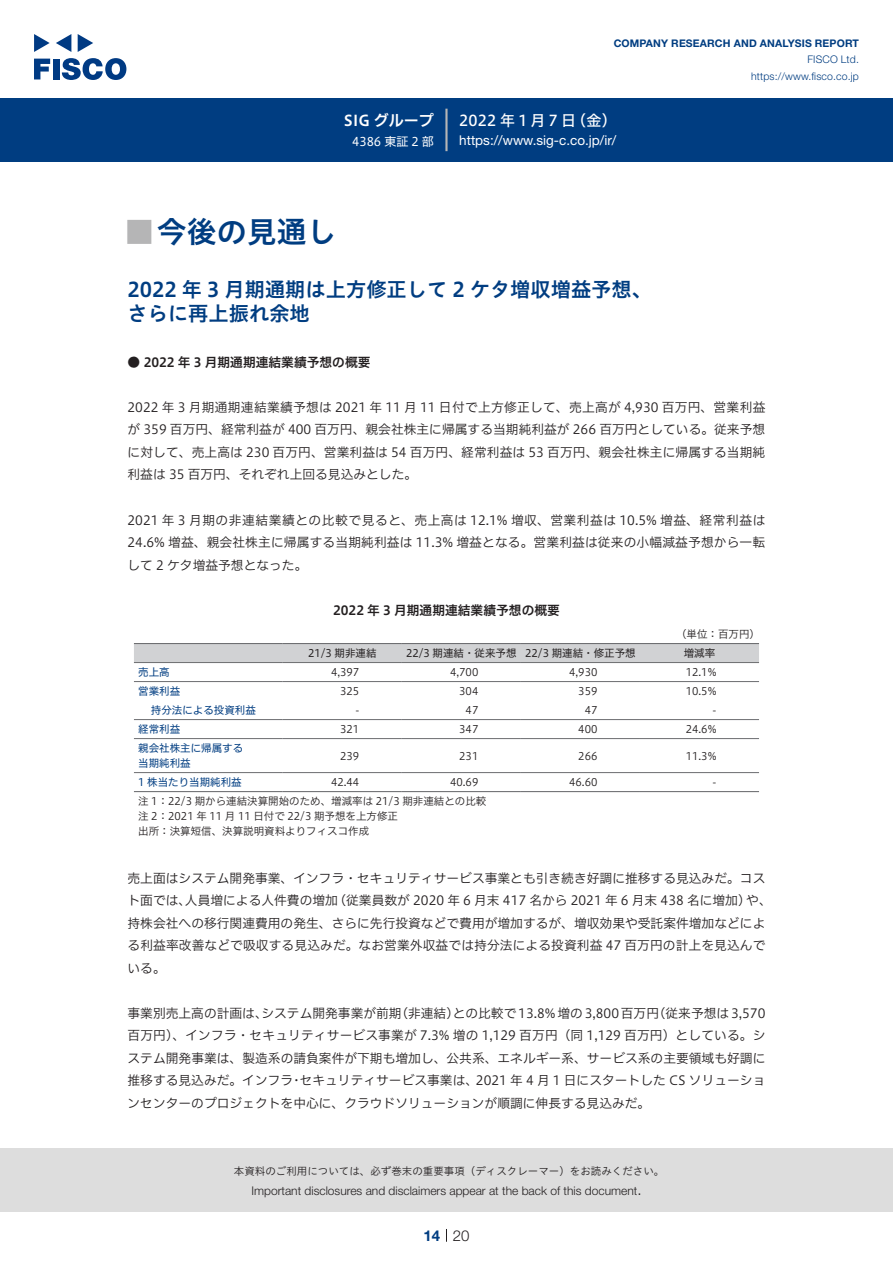
<style>
.page{position:relative;width:893px;height:1263px;background:#fff}
.page>*{position:absolute;margin:0;border:0;box-sizing:border-box;transform-origin:0 0}
.t1{font:30px "Hiragino UD Sans Std N W6";color:#003d81}
.t2{font:24px "Hiragino UD Sans Std W6";color:#b5b5b6}
.t3{font:20.25px/24px "Hiragino UD Sans Std W6";color:#003d81}
.t4{font:15px "Hiragino UD Sans F Std N W5";letter-spacing:.195em;color:#fff}
.t5{font:15px "Hiragino UD Sans F Std N W6";color:#fff}
.t6{font:300 15px "Helvetica Neue LT Std";color:#231f20}
.t7{font:700 15px "Helvetica Neue LT Std";color:#003d81}
.t8{font:13.5px "Helvetica Neue LT Std";color:#fff}
.t9{font:12.75px/22.5px "Hiragino UD Sans F Std N W3";color:#231f20}
.t10{font:12.75px "Hiragino UD Sans F Std N W6";color:#231f20}
.t11{font:300 12px "Helvetica Neue LT Std";color:#231f20}
.t12{font:12px "Hiragino UD Sans F Std N W4";color:#fff}
.t13{font:10.5px/15px "Hiragino UD Sans F Std N W3";color:#231f20}
.t14{font:10.5px/19px "Hiragino UD Sans F Std N W4";color:#003d81}
.t15{font:10.5px "Hiragino UD Sans Std W3";color:#231f20}
.t16{font:10.5px "Hiragino UD Sans F Std N W4";color:#231f20}
.t17{font:700 10.5px "Helvetica Neue LT Std";letter-spacing:.015em;color:#003d81}
.t18{font:300 10.5px/16.5px "Helvetica Neue LT Std";letter-spacing:.015em;color:#003d81;text-align:right}
</style>
<div class="page">
<div style="left:0;top:1148px;width:893px;height:64px;background:#ddd"></div>
<svg style="left:34px;top:59px;width:16px;height:20px"></svg>
<div style="left:53px;top:59px;width:6px;height:20px;background:#003a83"></div>
<svg style="left:62px;top:58px;width:64px;height:22px"></svg>
<svg style="left:34px;top:34px;width:16px;height:18px"></svg>
<svg style="left:78px;top:34px;width:15px;height:18px"></svg>
<svg style="left:56px;top:34px;width:15px;height:18px"></svg>
<div style="left:0;top:98px;width:893px;height:64px;background:#003d81"></div>
<hr style="left:445px;top:109px;width:3px;height:42px;background:#b5b5b6">
<svg style="left:446px;top:1229px;width:1px;height:13px"></svg>
<div style="left:134px;top:644px;width:625px;height:18px;background:#d1d2d4"></div>
<hr style="left:134px;top:662px;width:149px;height:1px;background:#6c6d70">
<hr style="left:283px;top:662px;width:119px;height:1px;background:#6c6d70">
<hr style="left:402px;top:662px;width:119px;height:1px;background:#6c6d70">
<hr style="left:521px;top:662px;width:119px;height:1px;background:#6c6d70">
<hr style="left:640px;top:662px;width:119px;height:1px;background:#6c6d70">
<hr style="left:134px;top:681px;width:149px;height:1px;background:#6c6d70">
<hr style="left:283px;top:681px;width:119px;height:1px;background:#6c6d70">
<hr style="left:402px;top:681px;width:119px;height:1px;background:#6c6d70">
<hr style="left:521px;top:681px;width:119px;height:1px;background:#6c6d70">
<hr style="left:640px;top:681px;width:119px;height:1px;background:#6c6d70">
<hr style="left:134px;top:719px;width:149px;height:1px;background:#6c6d70">
<hr style="left:283px;top:719px;width:119px;height:1px;background:#6c6d70">
<hr style="left:402px;top:719px;width:119px;height:1px;background:#6c6d70">
<hr style="left:521px;top:719px;width:119px;height:1px;background:#6c6d70">
<hr style="left:640px;top:719px;width:119px;height:1px;background:#6c6d70">
<hr style="left:134px;top:738px;width:149px;height:1px;background:#6c6d70">
<hr style="left:283px;top:738px;width:119px;height:1px;background:#6c6d70">
<hr style="left:402px;top:738px;width:119px;height:1px;background:#6c6d70">
<hr style="left:521px;top:738px;width:119px;height:1px;background:#6c6d70">
<hr style="left:640px;top:738px;width:119px;height:1px;background:#6c6d70">
<hr style="left:134px;top:772px;width:149px;height:1px;background:#6c6d70">
<hr style="left:283px;top:772px;width:119px;height:1px;background:#6c6d70">
<hr style="left:402px;top:772px;width:119px;height:1px;background:#6c6d70">
<hr style="left:521px;top:772px;width:119px;height:1px;background:#6c6d70">
<hr style="left:640px;top:772px;width:119px;height:1px;background:#6c6d70">
<hr style="left:134px;top:643px;width:149px;height:1px;background:#6c6d70">
<hr style="left:283px;top:643px;width:119px;height:1px;background:#6c6d70">
<hr style="left:402px;top:643px;width:119px;height:1px;background:#6c6d70">
<hr style="left:521px;top:643px;width:119px;height:1px;background:#6c6d70">
<hr style="left:640px;top:643px;width:119px;height:1px;background:#6c6d70">
<hr style="left:134px;top:791px;width:149px;height:1px;background:#6c6d70">
<hr style="left:283px;top:791px;width:119px;height:1px;background:#6c6d70">
<hr style="left:402px;top:791px;width:119px;height:1px;background:#6c6d70">
<hr style="left:521px;top:791px;width:119px;height:1px;background:#6c6d70">
<hr style="left:640px;top:791px;width:119px;height:1px;background:#6c6d70">
<p class="t5" style="left:344px;top:109px;width:91px">SIG グループ</p>
<p class="t12" style="left:352px;top:132px;width:83px">4386 東証 2 部</p>
<p class="t17" style="left:614px;top:37px;width:247px">COMPANY RESEARCH AND ANALYSIS REPORT</p>
<p class="t18" style="left:751px;top:51px;width:109px">FISCO Ltd. https://www.fisco.co j p.</p>
<p class="t4" style="left:459px;top:109px;width:118px">2022年1月7日</p>
<p class="t4" style="left:571px;top:109px;width:47px">（金(</p>
<p class="t8" style="left:459px;top:132px;width:159px">h t t p s : / / w w w . s i g .c- c o j p. /i r/</p>
<h1 class="t1" style="left:157px;top:209px;width:181px">今後の見通し</h1>
<h2 class="t2" style="left:128px;top:213px;width:25px">█</h2>
<h3 class="t3" style="left:128px;top:276px;width:526px">2022 年 3 月期通期は上方修正して 2 ケタ増収増益予想、さらに再上振れ余地</h3>
<p class="t10" style="left:128px;top:352px;width:244px">● 2022 年 3 月期通期連結業績予想の概要</p>
<p class="t9" style="left:128px;top:395px;width:639px;text-align:justify">2022 年 3 月期通期連結業績予想は 2021 年 11 月 11 日付で上方修正して、売上高が 4,930 百万円、営業利益が 359 百万円、経常利益が 400 百万円、親会社株主に帰属する当期純利益が 266 百万円としている。従来予想に対して、売上高は 230 百万円、営業利益は 54 百万円、経常利益は 53 百万円、親会社株主に帰属する当期純利益は 35 百万円、それぞれ上回る見込みとした。</p>
<p class="t9" style="left:128px;top:508px;width:639px;text-align:justify">2021 年 3 月期の非連結業績との比較で見ると、売上高は 12.1% 増収、営業利益は 10.5% 増益、経常利益は24.6% 増益、親会社株主に帰属する当期純利益は 11.3% 増益となる。営業利益は従来の小幅減益予想から一転して 2 ケタ増益予想となった。</p>
<p class="t10" style="left:333px;top:600px;width:228px">2022 年 3 月期通期連結業績予想の概要</p>
<p class="t13" style="left:676px;top:626px;width:85px">（単位：百万円(</p>
<p class="t16" style="left:684px;top:645px;width:33px">増減率</p>
<p class="t16" style="left:308px;top:645px;width:70px">21/3 期非連結</p>
<p class="t16" style="left:406px;top:645px;width:112px">22/3 期連結・従来予想</p>
<p class="t16" style="left:525px;top:645px;width:112px">22/3 期連結・修正予想</p>
<p class="t14" style="left:138px;top:662px;width:33px">売上高</p>
<p class="t13" style="left:331px;top:664px;width:30px">4,397</p>
<p class="t13" style="left:450px;top:664px;width:30px">4,700</p>
<p class="t13" style="left:569px;top:664px;width:30px">4,930</p>
<p class="t13" style="left:686px;top:664px;width:32px">12.1%</p>
<p class="t14" style="left:138px;top:681px;width:43px">営業利益</p>
<p class="t13" style="left:340px;top:683px;width:21px">325</p>
<p class="t13" style="left:459px;top:683px;width:21px">304</p>
<p class="t13" style="left:578px;top:683px;width:21px">359</p>
<p class="t13" style="left:686px;top:683px;width:32px">10.5%</p>
<p class="t14" style="left:151px;top:700px;width:106px">持分法による投資利益</p>
<p class="t13" style="left:355px;top:702px;width:5px">-</p>
<p class="t13" style="left:466px;top:702px;width:14px">47</p>
<p class="t13" style="left:585px;top:702px;width:14px">47</p>
<p class="t13" style="left:713px;top:702px;width:5px">-</p>
<p class="t14" style="left:138px;top:719px;width:107px">経常利益<br>親会社株主に帰属する</p>
<p class="t14" style="left:138px;top:753px;width:54px">当期純利益</p>
<p class="t13" style="left:340px;top:721px;width:21px">321</p>
<p class="t13" style="left:340px;top:747px;width:21px">239</p>
<p class="t13" style="left:459px;top:721px;width:21px">347</p>
<p class="t13" style="left:459px;top:747px;width:21px">231</p>
<p class="t13" style="left:578px;top:721px;width:21px">400</p>
<p class="t13" style="left:578px;top:747px;width:21px">266</p>
<p class="t13" style="left:686px;top:721px;width:32px">24.6%</p>
<p class="t13" style="left:686px;top:747px;width:32px">11.3%</p>
<p class="t14" style="left:138px;top:772px;width:105px">1 株当たり当期純利益</p>
<p class="t13" style="left:138px;top:793px;width:350px">注 1：22/3 期から連結決算開始のため、増減率は 21/3 期非連結との比較注 2：2021 年 11 月 11 日付で 22/3 期予想を上方修正<br>出所：決算短信、決算説明資料よりフィスコ作成</p>
<p class="t9" style="left:746px;top:866px;width:27px;text-indent:-619px">売上面はシステム開発事業、インフラ・セキュリティサービス事業とも引き続き好調に推移する見込みだ。コスや、</p>
<p class="t13" style="left:450px;top:774px;width:30px">40.69</p>
<p class="t13" style="left:569px;top:774px;width:30px">46.60</p>
<p class="t13" style="left:331px;top:774px;width:30px">42.44</p>
<p class="t13" style="left:713px;top:774px;width:5px">-</p>
<p class="t9" style="left:333px;top:888px;width:419px">（従業員数が 2020 年 6 月末 417 名から 2021 年 6 月末 438 名に増加）</p>
<p class="t9" style="left:185px;top:888px;width:154px">人員増による人件費の増加</p>
<p class="t9" style="left:128px;top:888px;width:639px">ト面では、<br>持株会社への移行関連費用の発生、さらに先行投資などで費用が増加するが、増収効果や受託案件増加などによる利益率改善などで吸収する見込みだ。なお営業外収益では持分法による投資利益 47 百万円の計上を見込んでいる。</p>
<p class="t9" style="left:653px;top:1001px;width:114px">（従来予想は3,570</p>
<p class="t9" style="left:261px;top:1001px;width:142px">システム開発事業が前期</p>
<p class="t9" style="left:128px;top:1001px;width:142px">事業別売上高の計画は、</p>
<p class="t9" style="left:128px;top:1023px;width:639px">百万円）、インフラ・セキュリティサービス事業が 7.3% 増の 1,129 百万円（同 1,129 百万円）としている。シ</p>
<p class="t9" style="left:128px;top:1046px;width:639px">ステム開発事業は、製造系の請負案件が下期も増加し、公共系、エネルギー系、サービス系の主要領域も好調に</p>
<p class="t9" style="left:476px;top:1068px;width:291px">2021 年 4 月 1 日にスタートした CS ソリューショ</p>
<p class="t9" style="left:395px;top:1001px;width:65px">（非連結）</p>
<p class="t9" style="left:453px;top:1001px;width:208px">との比較で13.8% 増の 3,800 百万円</p>
<p class="t9" style="left:300px;top:1068px;width:180px">セキュリティサービス事業は、</p>
<p class="t9" style="left:128px;top:1068px;width:524px">推移する見込みだ。インフラ<br>ンセンターのプロジェクトを中心に、クラウドソリューションが順調に伸長する見込みだ。</p>
<p class="t9" style="left:290px;top:1068px;width:14px">・</p>
<p class="t15" style="left:234px;top:1163px;width:432px">本資料のご利用については、必ず巻末の重要事項（ディスクレーマー）をお読みください。</p>
<p class="t6" style="left:637px;top:1180px;width:6px">.</p>
<p class="t11" style="left:251px;top:1183px;width:387px">Important disclosures and disclaimers appear at the back of this document</p>
<p class="t7" style="left:423px;top:1226px;width:18px">14</p>
<p class="t6" style="left:453px;top:1226px;width:18px">20</p>
</div>
